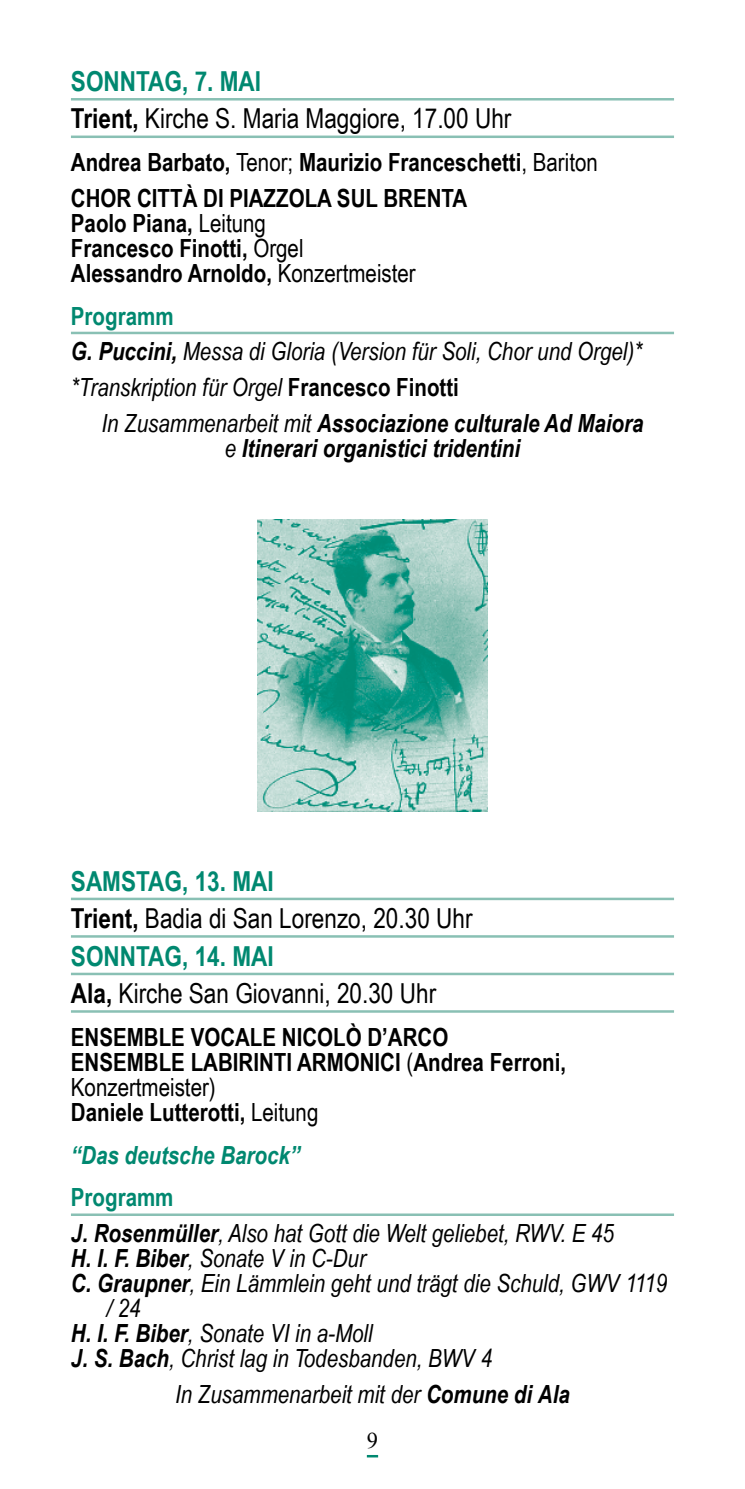
<style>
.page{position:relative;width:745px;height:1489px;background:#fff}
.page>*{position:absolute;margin:0;border:0;box-sizing:border-box;transform-origin:0 0}
.t1{font:27.5px/37.5px "Arial Narrow";color:#000}
.t2{font:italic 25px/35.5px "Arial Narrow";color:#000}
.t3{font:700 25px/25px "Arial Narrow";color:#000}
.t4{font:italic 700 25px/25px "Arial Narrow";color:#000;text-align:center}
.t5{font:italic 700 25px "Arial Narrow";color:#008870}
.t6{font:22.5px "Times New Roman";color:#000}
.s1{font-weight:700;color:#008870}
.s2{font-weight:700}
.s3{font-weight:400}
.s4{font-weight:700;font-style:normal;color:#008870}
.s5{font-weight:700;font-style:normal}
</style>
<div class="page">
<svg style="left:366px;top:1455px;width:12px;height:2px"></svg>
<hr style="left:71px;top:98px;width:602px;height:2px;background:#89c0b4">
<hr style="left:71px;top:135px;width:602px;height:3px;background:#89c0b4">
<hr style="left:71px;top:332px;width:602px;height:2px;background:#89c0b4">
<hr style="left:71px;top:897px;width:602px;height:3px;background:#89c0b4">
<hr style="left:71px;top:935px;width:602px;height:2px;background:#89c0b4">
<hr style="left:71px;top:972px;width:602px;height:3px;background:#89c0b4">
<hr style="left:71px;top:1010px;width:602px;height:2px;background:#89c0b4">
<hr style="left:71px;top:1213px;width:602px;height:2px;background:#89c0b4">
<img style="left:257px;top:519px;width:230px;height:292px">
<p class="t1" style="left:71px;top:61px;width:441px"><span class="s1">SONNTAG, 7. MAI<br></span><span class="s2">Trient,</span> Kirche S. Maria Maggiore, 17.00 Uhr</p>
<p class="t3" style="left:71px;top:143px;width:528px;line-height:35.5px">Andrea Barbato, <span class="s3">Tenor;</span> Maurizio Franceschetti<span class="s3">, Bariton<br></span>CHOR CITTÀ DI PIAZZOLA SUL BRENTA</p>
<p class="t3" style="left:71px;top:209px;width:346px">Paolo Piana, <span class="s3">Leitung<br></span>Francesco Finotti, <span class="s3">Orgel<br></span>Alessandro Arnoldo, <span class="s3">Konzertmeister</span></p>
<p class="t2" style="left:71px;top:297px;width:572px"><span class="s4">Programm<br></span><span class="s2">G. Puccini,</span> Messa di Gloria (Version für Soli, Chor und Orgel)* *Transkription für Orgel <span class="s5">Francesco Finotti</span></p>
<p class="t4" style="left:101px;top:409px;width:543px"><span class="s3">In Zusammenarbeit mit</span> Associazione culturale Ad Maiora <span class="s3">e</span> Itinerari organistici tridentini</p>
<p class="t1" style="left:71px;top:861px;width:403px"><span class="s1">SAMSTAG, 13. MAI<br></span><span class="s2">Trient,</span> Badia di San Lorenzo, 20.30 Uhr<br><span class="s1">SONNTAG, 14. MAI<br></span><span class="s2">Ala,</span> Kirche San Giovanni, 20.30 Uhr</p>
<p class="t3" style="left:71px;top:1023px;width:496px">ENSEMBLE VOCALE NICOLÒ D’ARCO<br>ENSEMBLE LABIRINTI ARMONICI <span class="s3">(</span>Andrea Ferroni,<br><span class="s3">Konzertmeister)<br></span>Daniele Lutterotti, <span class="s3">Leitung</span></p>
<p class="t5" style="left:71px;top:1135px;width:230px">“Das deutsche Barock”</p>
<p class="t2" style="left:71px;top:1179px;width:544px"><span class="s4">Programm<br></span><span class="s2">J. Rosenmüller</span>, Also hat Gott die Welt geliebet, RWV. E 45</p>
<p class="t2" style="left:71px;top:1239px;width:296px"><span class="s2">H. I. F. Biber</span>, Sonate V in C-Dur</p>
<p class="t2" style="left:71px;top:1264px;width:597px"><span class="s2">C. Graupner</span>, Ein Lämmlein geht und trägt die Schuld, GWV 1119</p>
<p class="t2" style="left:106px;top:1289px;width:36px">/ 24</p>
<p class="t2" style="left:71px;top:1314px;width:303px"><span class="s2">H. I. F. Biber</span>, Sonate VI in a-Moll</p>
<p class="t2" style="left:71px;top:1339px;width:422px"><span class="s2">J. S. Bach</span>, Christ lag in Todesbanden, BWV 4</p>
<p class="t2" style="left:175px;top:1375px;width:396px">In Zusammenarbeit mit der <span class="s2">Comune di Ala</span></p>
<p class="t6" style="left:366px;top:1424px;width:13px">9</p>
</div>
